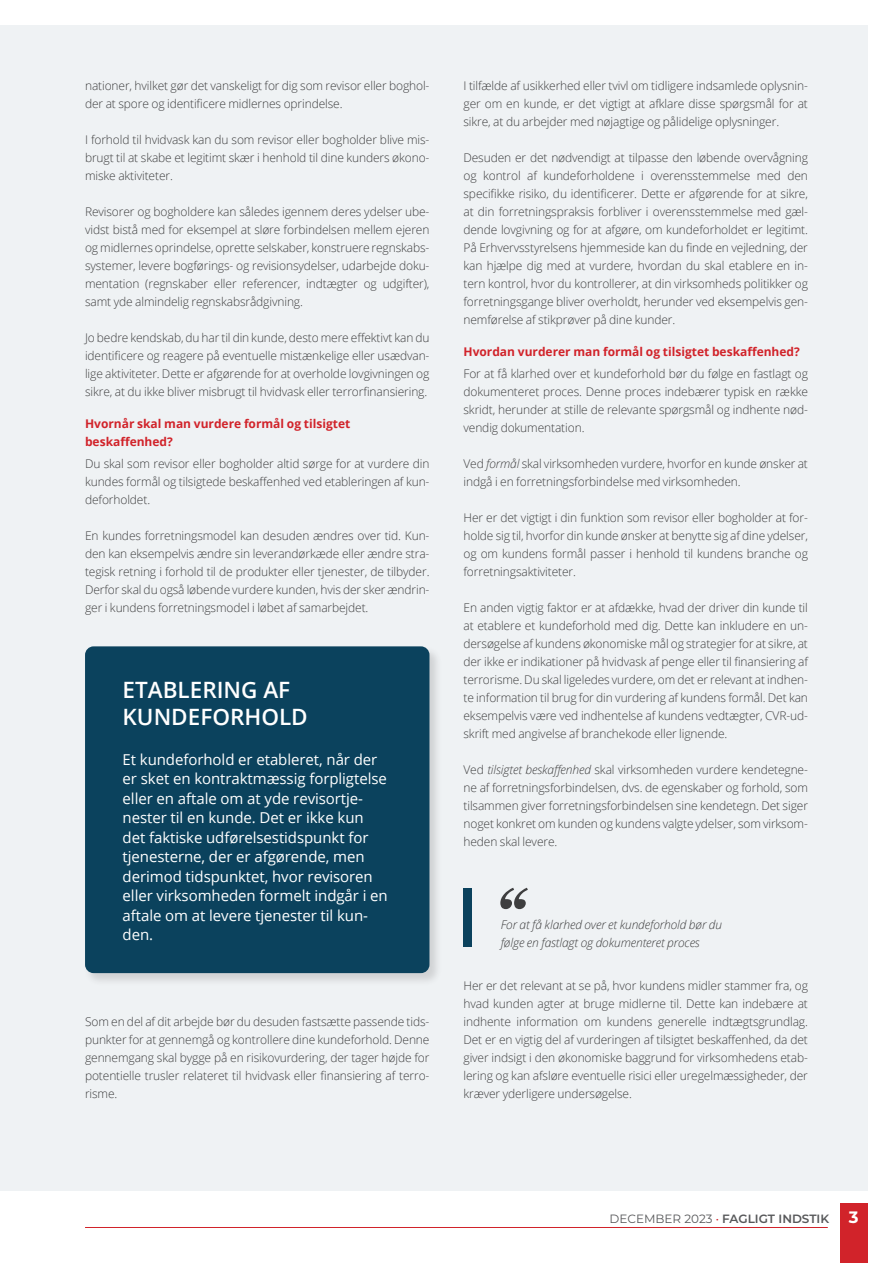
<style>
.page{position:relative;width:893px;height:1263px;background:#fff}
.page>*{position:absolute;margin:0;border:0;box-sizing:border-box;transform-origin:0 0}
.t1{font:600 22.5px/27px "Open Sans";color:#fff}
.t2{font:15px/19.5px "Open Sans";letter-spacing:-.005em;color:#fff}
.t3{font:300 12px/18px "Open Sans";letter-spacing:-.01em;color:#3e3e3f;text-align:justify}
.t4{font:700 12px/18px "Open Sans";color:#d1232a}
.t5{font:italic 300 12px/18px "Open Sans";letter-spacing:-.01em;color:#3e3e3f}
.t6{font:600 12px "Montserrat";color:#57585a}
.s1{font-style:italic}
.s2{font-weight:400}
.s3{font-weight:500;color:#d1232a}
.s4{font-weight:700;font-size:16.5px;color:#fff}
</style>
<div class="page">
<div style="left:0;top:26px;width:867px;height:1165px;background:#eff2f4"></div>
<div style="left:84px;top:645px;width:359px;height:341px;background:#231f20;opacity:.15"></div>
<div style="left:85px;top:646px;width:344px;height:327px;background:#0b425d;border-radius:9px"></div>
<svg style="left:500px;top:888px;width:28px;height:21px"></svg>
<div style="left:463px;top:888px;width:9px;height:58px;background:#0b425d"></div>
<div style="left:840px;top:1203px;width:27px;height:60px;background:#d1232a"></div>
<hr style="left:85px;top:1227px;width:743px;height:1px;background:#d1232a">
<p class="t3" style="left:85px;top:78px;width:346px">nationer, hvilket gør det vanskeligt for dig som revisor eller boghol&shy;der at spore og identificere midlernes oprindelse.</p>
<p class="t3" style="left:85px;top:132px;width:346px">I forhold til hvidvask kan du som revisor eller bogholder blive mis&shy;brugt til at skabe et legitimt skær i henhold til dine kunders økono&shy;miske aktiviteter.</p>
<p class="t3" style="left:85px;top:204px;width:346px">Revisorer og bogholdere kan således igennem deres ydelser ube&shy;vidst bistå med for eksempel at sløre forbindelsen mellem ejeren og midlernes oprindelse, oprette selskaber, konstruere regnskabs&shy;systemer, levere bogførings- og revisionsydelser, udarbejde doku&shy;mentation (regnskaber eller referencer, indtægter og udgifter), samt yde almindelig regnskabsrådgivning.</p>
<p class="t3" style="left:85px;top:328px;width:346px">Jo bedre kendskab, du har til din kunde, desto mere effektivt kan du identificere og reagere på eventuelle mistænkelige eller usædvan&shy;lige aktiviteter. Dette er afgørende for at overholde lovgivningen og sikre, at du ikke bliver misbrugt til hvidvask eller terrorfinansiering.</p>
<p class="t4" style="left:85px;top:414px;width:267px">Hvornår skal man vurdere formål og tilsigtet beskaffenhed?</p>
<p class="t3" style="left:85px;top:456px;width:346px">Du skal som revisor eller bogholder altid sørge for at vurdere din kundes formål og tilsigtede beskaffenhed ved etableringen af kun&shy;deforholdet.</p>
<p class="t3" style="left:85px;top:528px;width:346px">En kundes forretningsmodel kan desuden ændres over tid. Kun&shy;den kan eksempelvis ændre sin leverandørkæde eller ændre stra&shy;tegisk retning i forhold til de produkter eller tjenester, de tilbyder.<br>Derfor skal du også løbende vurdere kunden, hvis der sker ændrin&shy;ger i kundens forretningsmodel i løbet af samarbejdet.</p>
<h1 class="t1" style="left:123px;top:678px;width:187px">ETABLERING AF<br>KUNDEFORHOLD</h1>
<p class="t2" style="left:123px;top:751px;width:267px">Et kundeforhold er etableret, når der er sket en kontraktmæssig forpligtelse eller en aftale om at yde revisortje&shy;nester til en kunde. Det er ikke kun det faktiske udførelsestidspunkt for tjenesterne, der er afgørende, men derimod tidspunktet, hvor revisoren eller virksomheden formelt indgår i en aftale om at levere tjenester til kun&shy;den.</p>
<p class="t3" style="left:85px;top:1014px;width:346px">Som en del af dit arbejde bør du desuden fastsætte passende tids&shy;punkter for at gennemgå og kontrollere dine kundeforhold. Denne gennemgang skal bygge på en risikovurdering, der tager højde for potentielle trusler relateret til hvidvask eller finansiering af terro&shy;risme.</p>
<p class="t3" style="left:463px;top:78px;width:346px">I tilfælde af usikkerhed eller tvivl om tidligere indsamlede oplysnin&shy;ger om en kunde, er det vigtigt at afklare disse spørgsmål for at sikre, at du arbejder med nøjagtige og pålidelige oplysninger.</p>
<p class="t3" style="left:463px;top:150px;width:346px">Desuden er det nødvendigt at tilpasse den løbende overvågning og kontrol af kundeforholdene i overensstemmelse med den specifikke risiko, du identificerer. Dette er afgørende for at sikre, at din forretningspraksis forbliver i overensstemmelse med gæl&shy;dende lovgivning og for at afgøre, om kundeforholdet er legitimt.<br>På Erhvervsstyrelsens hjemmeside kan du finde en vejledning, der kan hjælpe dig med at vurdere, hvordan du skal etablere en in&shy;tern kontrol, hvor du kontrollerer, at din virksomheds politikker og forretningsgange bliver overholdt, herunder ved eksempelvis gen&shy;nemførelse af stikprøver på dine kunder.</p>
<p class="t4" style="left:463px;top:342px;width:338px">Hvordan vurderer man formål og tilsigtet beskaffenhed?</p>
<p class="t3" style="left:463px;top:366px;width:346px">For at få klarhed over et kundeforhold bør du følge en fastlagt og dokumenteret proces. Denne proces indebærer typisk en række skridt, herunder at stille de relevante spørgsmål og indhente nød&shy;vendig dokumentation.</p>
<p class="t3" style="left:463px;top:456px;width:346px">Ved <span class="s1">formål</span> skal virksomheden vurdere, hvorfor en kunde ønsker at indgå i en forretningsforbindelse med virksomheden.</p>
<p class="t3" style="left:463px;top:510px;width:346px">Her er det vigtigt i din funktion som revisor eller bogholder at for&shy;holde sig til, hvorfor din kunde ønsker at benytte sig af dine ydelser, og om kundens formål passer i henhold til kundens branche og forretningsaktiviteter.</p>
<p class="t3" style="left:463px;top:600px;width:346px">En anden vigtig faktor er at afdække, hvad der driver din kunde til at etablere et kundeforhold med dig. Dette kan inkludere en un&shy;dersøgelse af kundens økonomiske mål og strategier for at sikre, at der ikke er indikationer på hvidvask af penge eller til finansiering af terrorisme. Du skal ligeledes vurdere, om det er relevant at indhen&shy;te information til brug for din vurdering af kundens formål. Det kan eksempelvis være ved indhentelse af kundens vedtægter, CVR-ud&shy;skrift med angivelse af branchekode eller lignende.</p>
<p class="t3" style="left:463px;top:762px;width:346px">Ved <span class="s1">tilsigtet beskaffenhed</span> skal virksomheden vurdere kendetegne&shy;ne af forretningsforbindelsen, dvs. de egenskaber og forhold, som tilsammen giver forretningsforbindelsen sine kendetegn. Det siger noget konkret om kunden og kundens valgte ydelser, som virksom&shy;heden skal levere.</p>
<p class="t5" style="left:501px;top:915px;width:223px">For at få klarhed over et kundeforhold bør du følge en fastlagt og dokumenteret proces</p>
<p class="t3" style="left:463px;top:978px;width:346px">Her er det relevant at se på, hvor kundens midler stammer fra, og hvad kunden agter at bruge midlerne til. Dette kan indebære at indhente information om kundens generelle indtægtsgrundlag.<br>Det er en vigtig del af vurderingen af tilsigtet beskaffenhed, da det giver indsigt i den økonomiske baggrund for virksomhedens etab&shy;lering og kan afsløre eventuelle risici eller uregelmæssigheder, der kræver yderligere undersøgelse.</p>
<p class="t6" style="left:609px;top:1211px;width:251px"><span class="s2">DECEMBER 2023</span> <span class="s3">·</span> FAGLIGT INDSTIK <span class="s4">3</span></p>
</div>
